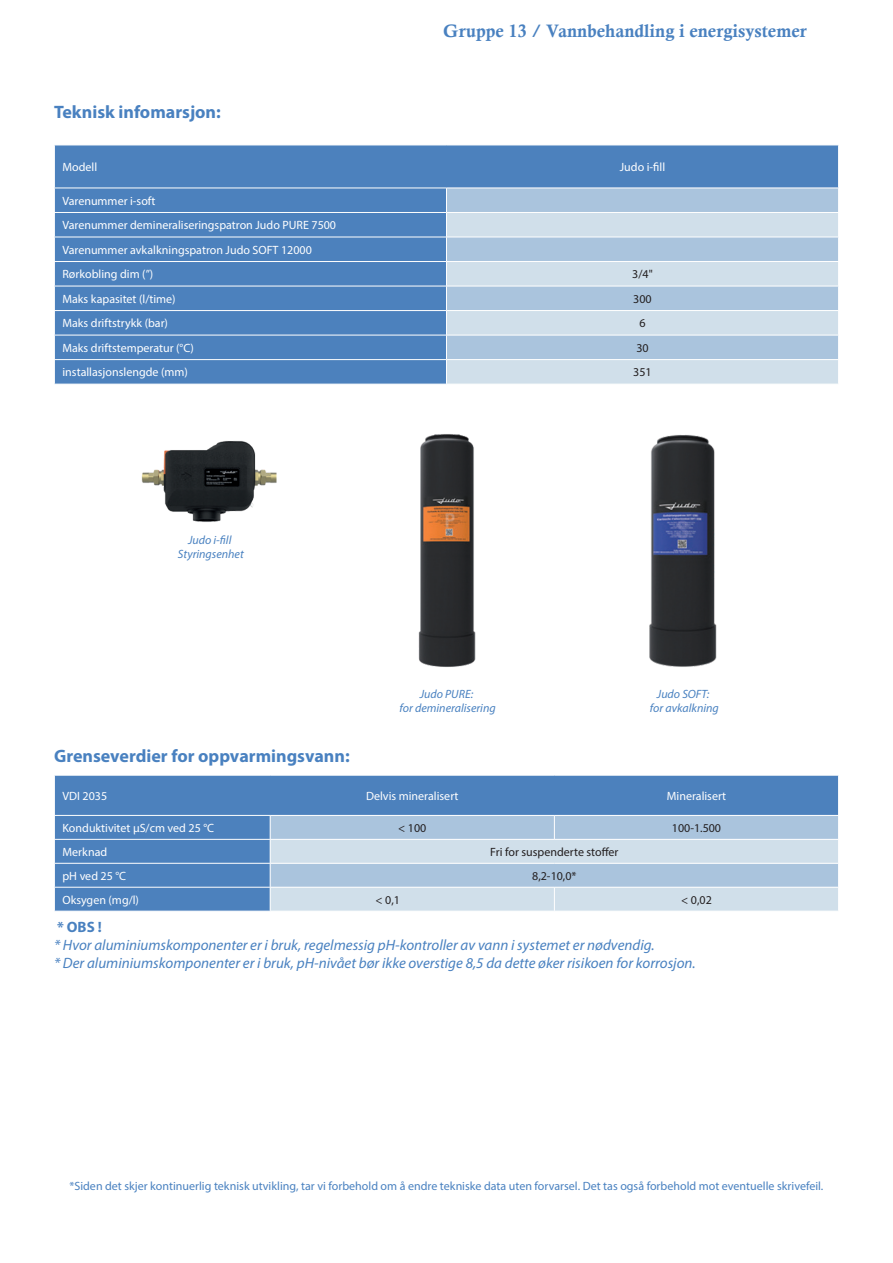
<style>
.page{position:relative;width:893px;height:1263px;background:#fff}
.page>*{position:absolute;margin:0;border:0;box-sizing:border-box;transform-origin:0 0}
.t1{font:700 18px "Myriad Pro";color:#4981c0}
.t2{font:18px "Calis MT Bol";color:#4981c0}
.t3{font:italic 15px/18px "Myriad Pro";color:#4981c0}
.t4{font:700 15px "Myriad Pro";color:#4981c0}
.t5{font:12px/24.5px "Myriad Pro";color:#fff}
.t6{font:12px "Myriad Pro";color:#4981c0}
.t7{font:italic 12px/14.4px "Myriad Pro";color:#4981c0;text-align:center}
.t8{font:12px "Myriad Pro";color:#231f20}
</style>
<div class="page">
<div style="left:55px;top:146px;width:783px;height:238px;background:#4c81bd"></div>
<div style="left:447px;top:189px;width:391px;height:23px;background:#aac4dd"></div>
<svg style="left:447px;top:213px;width:391px;height:171px;background:#c0d4e4"></svg>
<hr style="left:54px;top:188px;width:392px;height:1px;background:#fff">
<hr style="left:446px;top:188px;width:393px;height:1px;background:#fff">
<hr style="left:54px;top:212px;width:392px;height:1px;background:#fff">
<hr style="left:446px;top:212px;width:393px;height:1px;background:#fff">
<hr style="left:54px;top:237px;width:392px;height:1px;background:#fff">
<hr style="left:446px;top:237px;width:393px;height:1px;background:#fff">
<hr style="left:54px;top:261px;width:392px;height:1px;background:#fff">
<hr style="left:446px;top:261px;width:393px;height:1px;background:#fff">
<hr style="left:54px;top:286px;width:392px;height:1px;background:#fff">
<hr style="left:446px;top:286px;width:393px;height:1px;background:#fff">
<hr style="left:54px;top:310px;width:392px;height:1px;background:#fff">
<hr style="left:446px;top:310px;width:393px;height:1px;background:#fff">
<hr style="left:54px;top:335px;width:392px;height:1px;background:#fff">
<hr style="left:446px;top:335px;width:393px;height:1px;background:#fff">
<hr style="left:54px;top:359px;width:392px;height:1px;background:#fff">
<hr style="left:446px;top:359px;width:393px;height:1px;background:#fff">
<svg style="left:54px;top:188px;width:1px;height:196px"></svg>
<svg style="left:446px;top:188px;width:1px;height:196px"></svg>
<img style="left:418px;top:434px;width:58px;height:233px">
<img style="left:649px;top:435px;width:68px;height:232px">
<img style="left:142px;top:441px;width:135px;height:81px">
<div style="left:55px;top:776px;width:783px;height:135px;background:#4c81bd"></div>
<hr style="left:54px;top:815px;width:216px;height:1px;background:#fff">
<hr style="left:54px;top:839px;width:216px;height:1px;background:#fff">
<hr style="left:54px;top:863px;width:216px;height:1px;background:#fff">
<hr style="left:54px;top:887px;width:216px;height:1px;background:#fff">
<svg style="left:54px;top:816px;width:1px;height:95px"></svg>
<svg style="left:270px;top:815px;width:568px;height:96px;background:#c0d3e4"></svg>
<h1 class="t1" style="left:54px;top:100px;width:168px">Teknisk infomarsjon:</h1>
<h1 class="t2" style="left:443px;top:21px;width:365px">Gruppe 13 / Vannbehandling i energisystemer</h1>
<p class="t5" style="left:62px;top:155px;width:36px">Modell</p>
<p class="t5" style="left:620px;top:155px;width:47px">Judo i-fill</p>
<p class="t5" style="left:62px;top:188px;width:275px">Varenummer i-soft<br>Varenummer demineraliseringspatron Judo PURE 7500<br>Varenummer avkalkningspatron Judo SOFT 12000<br>Rørkobling dim (”)</p>
<p class="t8" style="left:632px;top:267px;width:22px">3/4"</p>
<p class="t5" style="left:62px;top:286px;width:115px">Maks kapasitet (l/time)</p>
<p class="t8" style="left:633px;top:291px;width:20px">300</p>
<p class="t5" style="left:62px;top:311px;width:107px">Maks driftstrykk (bar)</p>
<p class="t8" style="left:639px;top:316px;width:8px">6</p>
<p class="t5" style="left:62px;top:335px;width:133px">Maks driftstemperatur (°C)</p>
<p class="t8" style="left:636px;top:340px;width:14px">30</p>
<p class="t5" style="left:62px;top:360px;width:127px">installasjonslengde (mm)</p>
<p class="t8" style="left:633px;top:365px;width:20px">351</p>
<p class="t7" style="left:178px;top:532px;width:67px">Judo i-fill<br>Styringsenhet</p>
<h1 class="t1" style="left:54px;top:744px;width:297px">Grenseverdier for oppvarmingsvann:</h1>
<p class="t7" style="left:399px;top:686px;width:98px">Judo PURE:<br>for demineralisering</p>
<p class="t7" style="left:650px;top:686px;width:71px">Judo SOFT:<br>for avkalkning</p>
<p class="t5" style="left:62px;top:783px;width:46px">VDI 2035</p>
<p class="t5" style="left:366px;top:783px;width:94px">Delvis mineralisert</p>
<p class="t5" style="left:667px;top:783px;width:61px">Mineralisert</p>
<p class="t5" style="left:62px;top:815px;width:153px">Konduktivitet μS/cm ved 25 °C</p>
<p class="t8" style="left:398px;top:820px;width:30px">&lt; 100</p>
<p class="t8" style="left:672px;top:820px;width:51px">100-1.500</p>
<p class="t5" style="left:62px;top:839px;width:46px">Merknad</p>
<p class="t8" style="left:490px;top:844px;width:130px">Fri for suspenderte stoffer</p>
<p class="t5" style="left:62px;top:863px;width:65px">pH ved 25 °C</p>
<p class="t8" style="left:532px;top:868px;width:46px">8,2-10,0*</p>
<p class="t5" style="left:62px;top:887px;width:78px">Oksygen (mg/l)</p>
<p class="t8" style="left:376px;top:892px;width:26px">&lt; 0,1</p>
<p class="t8" style="left:681px;top:892px;width:32px">&lt; 0,02</p>
<p class="t4" style="left:57px;top:917px;width:46px">* OBS !</p>
<p class="t3" style="left:54px;top:935px;width:643px">* Hvor aluminiumskomponenter er i bruk, regelmessig pH-kontroller av vann i systemet er nødvendig.<br>* Der aluminiumskomponenter er i bruk, pH-nivået bør ikke overstige 8,5 da dette øker risikoen for korrosjon.</p>
<p class="t6" style="left:70px;top:1178px;width:755px">*Siden det skjer kontinuerlig teknisk utvikling, tar vi forbehold om å endre tekniske data uten forvarsel. Det tas også forbehold mot eventuelle skrivefeil.</p>
</div>
